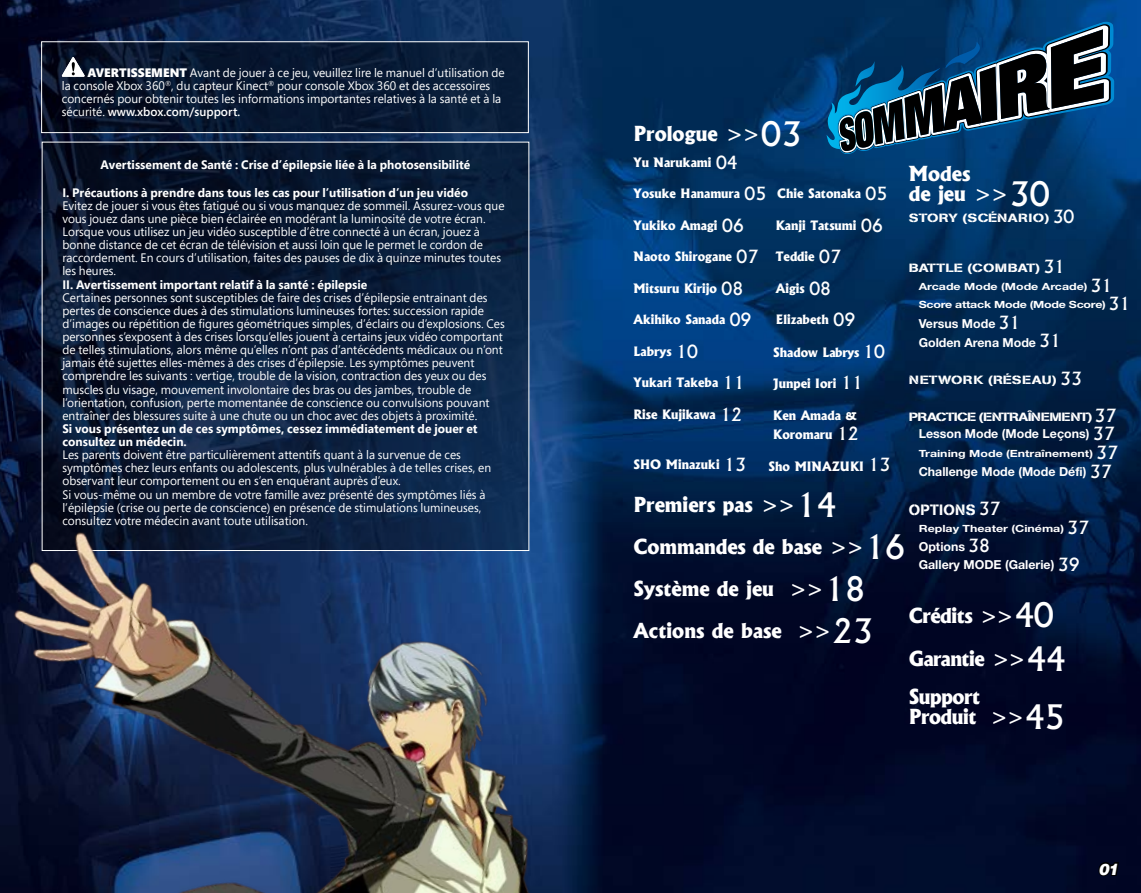
<style>
.page{position:relative;width:1141px;height:893px;background:#fff}
.page>*{position:absolute;margin:0;border:0;box-sizing:border-box;transform-origin:0 0}
.t1{font:800 19.78px "Albertus";color:#fff}
.t2{font:800 19.78px/20.1px "Albertus";letter-spacing:-.025em;color:#fff}
.t3{font:14.88px "AG Book Stencil";letter-spacing:.02em;color:#fff}
.t4{font:italic 900 14px "Hallmarke";color:#fff}
.t5{font:800 12.42px "Albertus";color:#fff}
.t6{font:700 12.42px "Helvetica Neue LT Pro";color:#fff}
.BDY_Paragraph_no_spa{font:12.25px/13.1px "Segoe Pro";color:#fff}
.BDY_Paragraph{font:12.25px/13.1px "Segoe Pro";color:#fff}
.BDY_Paragraph_no_spa-2{font:700 12.25px/13.1px "Segoe Pro";color:#fff}
.H_Paragraph{font:700 12.25px "Segoe Pro";color:#fff}
.t7{font:11.9px "AG Book Stencil";letter-spacing:.02em;color:#fff;scale:1.25 1}
.t8{font:11.9px "AG Book Stencil";letter-spacing:-.04em;color:#fff;scale:1.25 1}
.t9{font:11.9px "AG Book Stencil";color:#fff;scale:1.25 1}
.t10{font:700 9.97px "Helvetica Neue LT Pro";color:#fff;scale:1.25 1}
.t11{font:700 9.97px "Helvetica Neue LT Pro";letter-spacing:-.02em;color:#fff;scale:1.25 1}
.s1{font-weight:900}
.s2{font-family:"Segoe";font-weight:600}
.s3{font-weight:500;font-size:32.2px}
.s4{font-weight:500;font-size:17.32px}
.s5{font-family:"Albertus";font-weight:500;font-size:17.32px}
</style>
<div class="page">
<img style="left:0;top:0;width:1141px;height:893px">
<svg style="left:1097px;top:860px;width:23px;height:17px"></svg>
<svg style="left:827px;top:22px;width:287px;height:132px;background:#194365"></svg>
<svg style="left:43px;top:43px;width:484px;height:88px;background:#071730"></svg>
<svg style="left:62px;top:57px;width:23px;height:20px"></svg>
<div style="left:41px;top:41px;width:488px;height:92px;border:1px solid #fff"></div>
<svg style="left:44px;top:144px;width:483px;height:347px;background:#091a36"></svg>
<img style="left:0;top:491px;width:711px;height:402px">
<p class="BDY_Paragraph" style="left:62px;top:66px;width:444px;text-indent:26px"><span class="s1">AVERTISSEMENT</span> Avant de jouer à ce jeu, veuillez lire le manuel d’utilisation de la console Xbox 360<sup>®</sup>, du capteur Kinect<sup>®</sup> pour console Xbox 360 et des accessoires concernés pour obtenir toutes les informations importantes relatives à la santé et à la sécurité. <span class="s2">www.xbox.com/support.</span></p>
<p class="H_Paragraph" style="left:101px;top:156px;width:371px">Avertissement de Santé : Crise d’épilepsie liée à la photosensibilité</p>
<p class="BDY_Paragraph_no_spa-2" style="left:62px;top:185px;width:407px">I. Précautions à prendre dans tous les cas pour l’utilisation d’un jeu vidéo</p>
<p class="BDY_Paragraph_no_spa" style="left:62px;top:199px;width:444px">Evitez de jouer si vous êtes fatigué ou si vous manquez de sommeil. Assurez-vous que vous jouez dans une pièce bien éclairée en modérant la luminosité de votre écran.<br>Lorsque vous utilisez un jeu vidéo susceptible d’être connecté à un écran, jouez à bonne distance de cet écran de télévision et aussi loin que le permet le cordon de raccordement. En cours d’utilisation, faites des pauses de dix à quinze minutes toutes les heures.</p>
<p class="BDY_Paragraph_no_spa-2" style="left:62px;top:277px;width:306px">II. Avertissement important relatif à la santé : épilepsie</p>
<p class="BDY_Paragraph_no_spa" style="left:62px;top:290px;width:444px">Certaines personnes sont susceptibles de faire des crises d’épilepsie entrainant des pertes de conscience dues à des stimulations lumineuses fortes: succession rapide d’images ou répétition de figures géométriques simples, d’éclairs ou d’explosions. Ces personnes s’exposent à des crises lorsqu’elles jouent à certains jeux vidéo comportant de telles stimulations, alors même qu’elles n’ont pas d’antécédents médicaux ou n’ont jamais été sujettes elles-mêmes à des crises d’épilepsie. Les symptômes peuvent comprendre les suivants : vertige, trouble de la vision, contraction des yeux ou des muscles du visage, mouvement involontaire des bras ou des jambes, trouble de l’orientation, confusion, perte momentanée de conscience ou convulsions pouvant entraîner des blessures suite à une chute ou un choc avec des objets à proximité.</p>
<p class="BDY_Paragraph_no_spa-2" style="left:62px;top:422px;width:417px">Si vous présentez un de ces symptômes, cessez immédiatement de jouer et consultez un médecin.</p>
<p class="BDY_Paragraph_no_spa" style="left:62px;top:448px;width:430px">Les parents doivent être particulièrement attentifs quant à la survenue de ces symptômes chez leurs enfants ou adolescents, plus vulnérables à de telles crises, en observant leur comportement ou en s’en enquérant auprès d’eux.</p>
<p class="BDY_Paragraph_no_spa" style="left:62px;top:487px;width:425px">Si vous-même ou un membre de votre famille avez présenté des symptômes liés à l’épilepsie (crise ou perte de conscience) en présence de stimulations lumineuses, consultez votre médecin avant toute utilisation.</p>
<p class="t1" style="left:633px;top:120px;width:170px">Prologue &gt;&gt;<span class="s3">03</span></p>
<p class="t5" style="left:633px;top:154px;width:106px">Yu Narukami <span class="s4">04</span></p>
<p class="t5" style="left:633px;top:185px;width:255px">Yosuke Hanamura <span class="s4">05</span> Chie Satonaka <span class="s4">05</span></p>
<p class="t5" style="left:633px;top:217px;width:112px">Yukiko Amagi <span class="s4">06</span></p>
<p class="t5" style="left:776px;top:217px;width:109px">Kanji Tatsumi <span class="s4">06</span></p>
<p class="t5" style="left:633px;top:248px;width:209px">Naoto Shirogane <span class="s4">07</span> Teddie <span class="s4">07</span></p>
<p class="t5" style="left:633px;top:280px;width:111px">Mitsuru Kirijo <span class="s4">08</span></p>
<p class="t5" style="left:776px;top:280px;width:57px">Aigis <span class="s4">08</span></p>
<p class="t5" style="left:633px;top:311px;width:120px">Akihiko Sanada <span class="s4">09</span></p>
<p class="t5" style="left:776px;top:311px;width:81px">Elizabeth <span class="s4">09</span></p>
<p class="t5" style="left:633px;top:343px;width:66px">Labrys <span class="s4">10</span></p>
<p class="t5" style="left:773px;top:344px;width:113px">Shadow Labrys <span class="s4">10</span></p>
<p class="t5" style="left:633px;top:374px;width:113px">Yukari Takeba <span class="s4">11</span></p>
<p class="t5" style="left:773px;top:376px;width:91px">Junpei Iori <span class="s4">11</span></p>
<p class="t5" style="left:633px;top:406px;width:110px">Rise Kujikawa <span class="s4">12</span></p>
<p class="t5" style="left:773px;top:407px;width:85px">Ken Amada &amp;</p>
<p class="t5" style="left:773px;top:426px;width:87px">Koromaru <span class="s4">12</span></p>
<p class="t5" style="left:633px;top:457px;width:114px">SHO Minazuki <span class="s4">13</span></p>
<p class="t5" style="left:769px;top:458px;width:123px">Sho MINAZUKI <span class="s4">13</span></p>
<p class="t1" style="left:633px;top:492px;width:205px">Premiers pas &gt;&gt;<span class="s3">14</span></p>
<p class="t1" style="left:633px;top:534px;width:273px">Commandes de base &gt;&gt;<span class="s3">16</span></p>
<p class="t1" style="left:633px;top:576px;width:233px">Système de jeu &gt;&gt;<span class="s3">18</span></p>
<p class="t1" style="left:633px;top:618px;width:241px">Actions de base &gt;&gt;<span class="s3">23</span></p>
<p class="t1" style="left:909px;top:160px;width:63px">Modes</p>
<p class="t1" style="left:909px;top:181px;width:143px">de jeu &gt;&gt;<span class="s3">30</span></p>
<p class="t7" style="left:909px;top:210px;width:134px">STORY (SCÉNARIO) <span class="s5">30</span></p>
<p class="t9" style="left:909px;top:261px;width:127px">BATTLE (COMBAT) <span class="s5">31</span></p>
<p class="t10" style="left:919px;top:280px;width:156px">Arcade Mode (Mode Arcade) <span class="s5">31</span></p>
<p class="t11" style="left:919px;top:299px;width:171px">Score attack Mode (Mode Score) <span class="s5">31</span></p>
<p class="t6" style="left:919px;top:316px;width:103px">Versus Mode <span class="s5">31</span></p>
<p class="t6" style="left:919px;top:334px;width:144px">Golden Arena Mode <span class="s5">31</span></p>
<p class="t7" style="left:909px;top:372px;width:140px">NETWORK (RÉSEAU) <span class="s5">33</span></p>
<p class="t8" style="left:909px;top:409px;width:167px">PRACTICE (ENTRAÎNEMENT)<span class="s5">37</span></p>
<p class="t6" style="left:919px;top:426px;width:197px">Lesson Mode (Mode Leçons) <span class="s5">37</span></p>
<p class="t10" style="left:919px;top:447px;width:161px">Training Mode (Entraînement) <span class="s5">37</span></p>
<p class="t6" style="left:919px;top:463px;width:194px">Challenge Mode (Mode Défi) <span class="s5">37</span></p>
<p class="t3" style="left:909px;top:501px;width:93px">OPTIONS <span class="s5">37</span></p>
<p class="t10" style="left:919px;top:522px;width:138px">Replay Theater (Cinéma) <span class="s5">37</span></p>
<p class="t6" style="left:919px;top:539px;width:73px">Options <span class="s5">38</span></p>
<p class="t6" style="left:919px;top:556px;width:162px">Gallery MODE (Galerie) <span class="s5">39</span></p>
<p class="t2" style="left:909px;top:605px;width:147px">Crédits &gt;&gt;<span class="s3">40</span></p>
<p class="t2" style="left:909px;top:649px;width:159px">Garantie &gt;&gt;<span class="s3">44</span></p>
<p class="t2" style="left:909px;top:686px;width:157px">Support<br>Produit &gt;&gt;<span class="s3">45</span></p>
<p class="t4" style="left:1098px;top:859px;width:20px">01</p>
</div>
